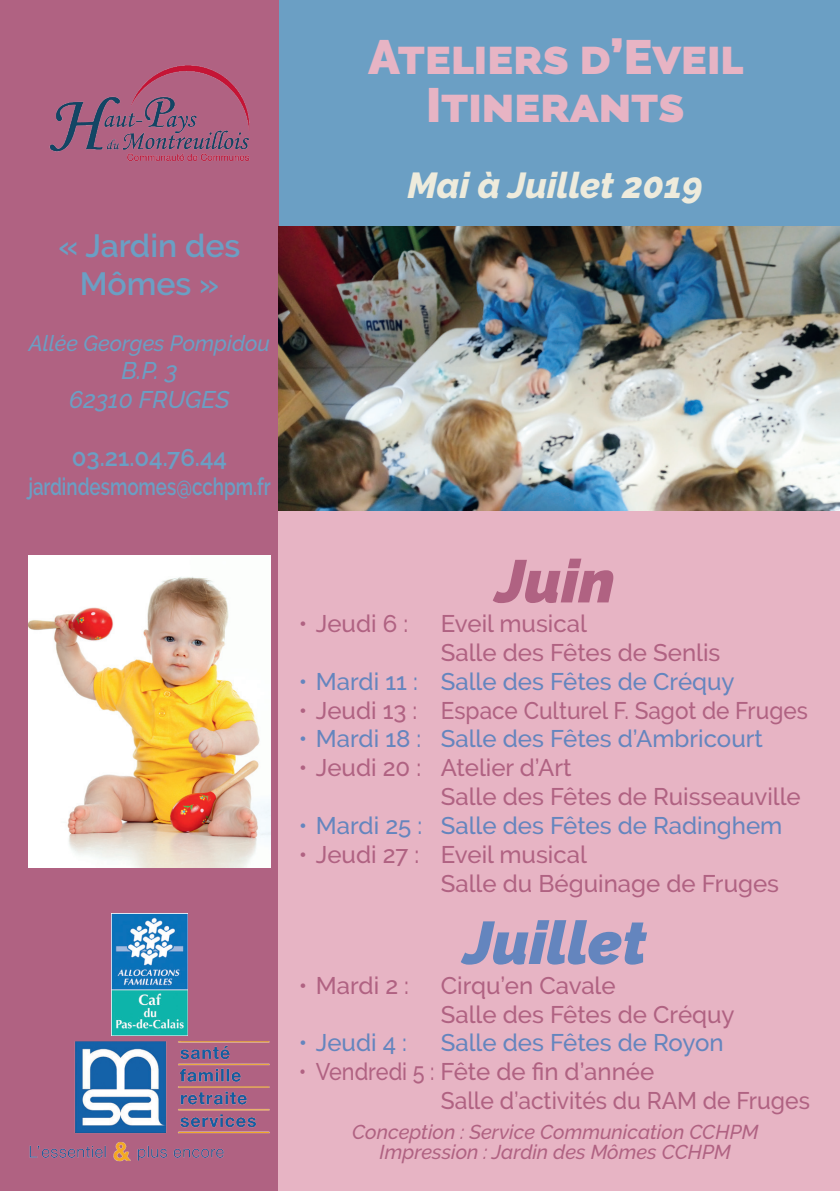
<style>
.page{position:relative;width:840px;height:1191px;background:#fff}
.page>*{position:absolute;margin:0;border:0;box-sizing:border-box;transform-origin:0 0}
.t1{font:italic 900 60px "Raleway";color:#6485be}
.t2{font:italic 900 60px "Raleway";color:#b06282}
.t3{font:900 48px/48px "Raleway";color:#e7b4c4;text-align:center}
.t4{font:italic 800 36px "Raleway";color:#eeebdc}
.t5{font:600 32px/38.4px "Raleway";color:#6b9fc4;text-align:center}
.t6{font:500 24px/28.8px "Raleway";color:#b06282}
.t7{font:500 24px "Raleway";color:#6485be}
.t8{font:500 24px/28.8px "Raleway";color:#b06282;scale:.9 1}
.t9{font:600 24px/28.8px "Raleway";color:#6b9fc4;text-align:center}
.t10{font:italic 500 24px/28.8px "Raleway";color:#6b9fc4;text-align:center}
.t11{font:italic 500 22px "Raleway";color:#6b9fc4}
.t12{font:italic 500 20px/20px "Raleway";color:#b06282;text-align:center}
</style>
<div class="page">
<div style="left:278px;top:0;width:561px;height:227px;background:#6b9fc4"></div>
<div style="left:0;top:0;width:278px;height:1191px;background:#b06282"></div>
<div style="left:278px;top:227px;width:561px;height:964px;background:#e7b4c4"></div>
<img style="left:49px;top:65px;width:201px;height:96px">
<img style="left:28px;top:556px;width:242px;height:311px">
<img style="left:111px;top:913px;width:76px;height:122px">
<img style="left:29px;top:1041px;width:241px;height:121px">
<img style="left:278px;top:227px;width:561px;height:283px">
<h3 class="t5" style="left:58px;top:226px;width:183px">« Jardin des<br>Mômes »</h3>
<p class="t11" style="left:29px;top:330px;width:243px">Allée Georges Pompidou</p>
<p class="t10" style="left:69px;top:356px;width:162px">B.P. 3<br>62310 FRUGES</p>
<p class="t9" style="left:28px;top:443px;width:244px">03.21.04.76.44 jardindesmomes@cchpm.fr</p>
<h2 class="t3" style="left:368px;top:33px;width:377px">Ateliers d’Eveil<br>Itinerants</h2>
<h3 class="t4" style="left:407px;top:165px;width:297px">Mai à Juillet 2019</h3>
<h1 class="t2" style="left:495px;top:546px;width:121px">Juin</h1>
<p class="t6" style="left:299px;top:609px;width:111px">• Jeudi 6 :</p>
<p class="t6" style="left:440px;top:609px;width:281px">Eveil musical<br>Salle des Fêtes de Senlis</p>
<p class="t7" style="left:299px;top:667px;width:437px">• Mardi 11 : Salle des Fêtes de Créquy</p>
<p class="t6" style="left:299px;top:696px;width:510px">• Jeudi 13 : Espace Culturel F. Sagot de Fruges</p>
<p class="t7" style="left:299px;top:725px;width:465px">• Mardi 18 : Salle des Fêtes d’Ambricourt</p>
<p class="t6" style="left:440px;top:753px;width:361px;text-indent:-142px">• Jeudi 20 : Atelier d’Art<br>Salle des Fêtes de Ruisseauville</p>
<p class="t7" style="left:299px;top:811px;width:485px">• Mardi 25 : Salle des Fêtes de Radinghem</p>
<p class="t6" style="left:440px;top:840px;width:339px;text-indent:-142px">• Jeudi 27 : Eveil musical<br>Salle du Béguinage de Fruges</p>
<h1 class="t1" style="left:463px;top:908px;width:185px">Juillet</h1>
<p class="t6" style="left:299px;top:971px;width:112px">• Mardi 2 :</p>
<p class="t6" style="left:440px;top:971px;width:295px">Cirqu’en Cavale<br>Salle des Fêtes de Créquy</p>
<p class="t7" style="left:299px;top:1029px;width:110px">• Jeudi 4 :</p>
<p class="t7" style="left:440px;top:1029px;width:284px">Salle des Fêtes de Royon</p>
<p class="t8" style="left:440px;top:1057px;width:411px;text-indent:-142px">• Vendredi 5 : Fête de fin d’année<br>Salle d’activités du RAM de Fruges</p>
<p class="t12" style="left:352px;top:1121px;width:407px">Conception : Service Communication CCHPM<br>Impression : Jardin des Mômes CCHPM</p>
</div>
